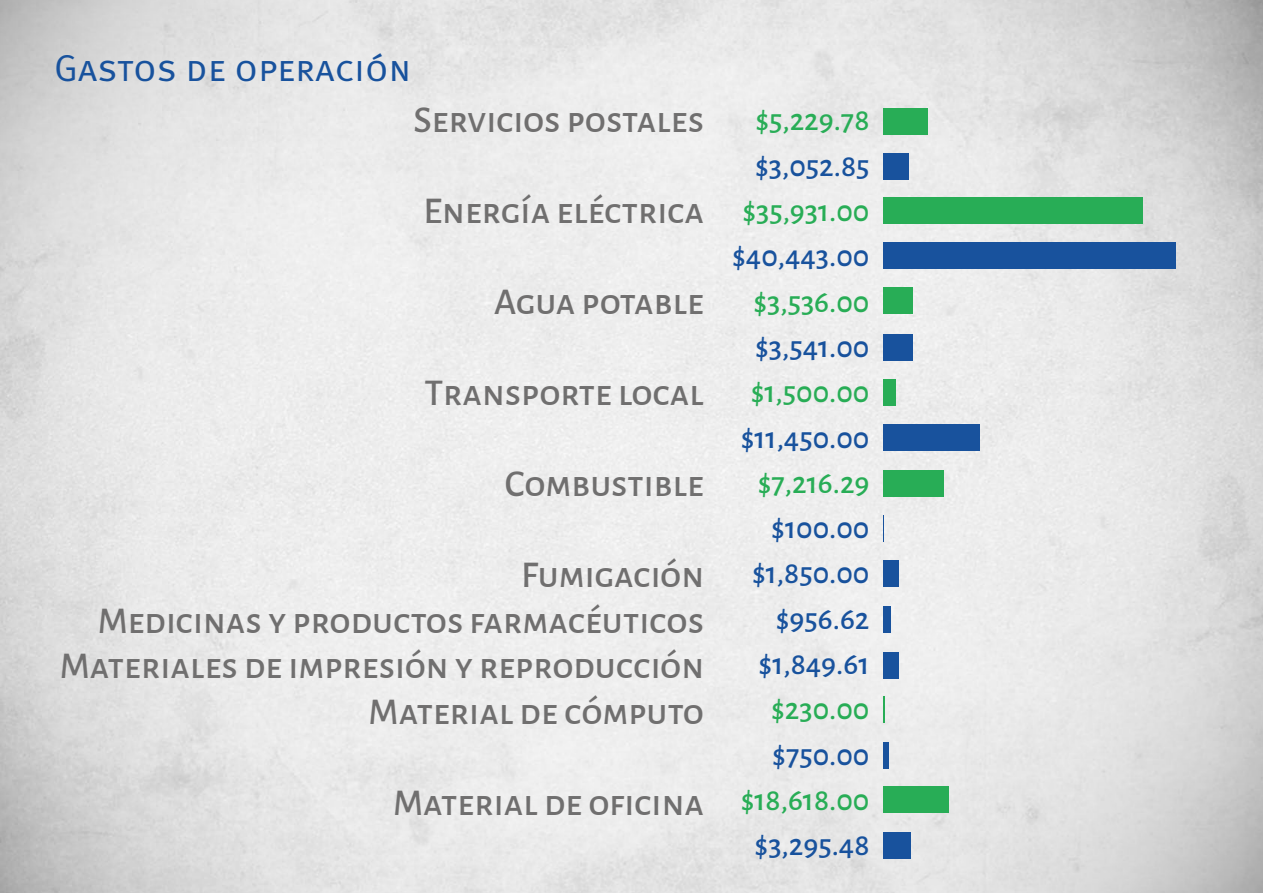
<style>
.page{position:relative;width:1263px;height:893px;background:#fff}
.page>*{position:absolute;margin:0;border:0;box-sizing:border-box;transform-origin:0 0}
.t1{font:500 37.95px/45.6px "Alegreya Sans";color:#706f6f;text-align:right}
.t2{font:37.5px "Meta Pro";letter-spacing:-.005em;color:#18529d}
.t3{font:500 31.5px/45.3px "Alegreya Sans";color:#18529d;text-align:right}
.t4{font:500 31.5px "Alegreya Sans";color:#28ad56}
</style>
<div class="page">
<img style="left:0;top:0;width:1263px;height:893px">
<div style="left:883px;top:560px;width:16px;height:27px;background:#18529d"></div>
<div style="left:883px;top:606px;width:8px;height:26px;background:#18529d"></div>
<div style="left:883px;top:652px;width:16px;height:27px;background:#18529d"></div>
<svg style="left:883px;top:515px;width:1px;height:27px"></svg>
<div style="left:883px;top:424px;width:97px;height:27px;background:#18529d"></div>
<div style="left:883px;top:470px;width:61px;height:26px;background:#28ad56"></div>
<div style="left:883px;top:334px;width:30px;height:27px;background:#18529d"></div>
<div style="left:883px;top:379px;width:13px;height:27px;background:#28ad56"></div>
<div style="left:883px;top:242px;width:293px;height:27px;background:#18529d"></div>
<div style="left:883px;top:288px;width:30px;height:26px;background:#28ad56"></div>
<div style="left:883px;top:153px;width:26px;height:26px;background:#18529d"></div>
<div style="left:883px;top:197px;width:260px;height:27px;background:#28ad56"></div>
<div style="left:883px;top:109px;width:44px;height:26px;background:#28ad56"></div>
<hr style="left:883px;top:696px;width:2px;height:27px;background:#28ad56">
<div style="left:883px;top:743px;width:6px;height:26px;background:#18529d"></div>
<div style="left:883px;top:786px;width:66px;height:26px;background:#28ad56"></div>
<div style="left:883px;top:832px;width:28px;height:27px;background:#18529d"></div>
<p class="t2" style="left:54px;top:44px;width:359px">Gastos de operación</p>
<p class="t1" style="left:414px;top:94px;width:292px">Servicios postales</p>
<p class="t1" style="left:424px;top:185px;width:282px">Energía eléctrica</p>
<p class="t1" style="left:494px;top:277px;width:212px">Agua potable</p>
<p class="t1" style="left:424px;top:368px;width:281px">Transporte local</p>
<p class="t1" style="left:505px;top:459px;width:201px">Combustible</p>
<p class="t1" style="left:60px;top:550px;width:646px">Fumigación<br>Medicinas y productos farmacéuticos<br>Materiales de impresión y reproducción<br>Material de cómputo</p>
<p class="t1" style="left:393px;top:778px;width:312px">Material de oficina</p>
<p class="t4" style="left:755px;top:98px;width:116px">$5,229.78</p>
<p class="t3" style="left:755px;top:141px;width:116px">$3,052.85</p>
<p class="t4" style="left:742px;top:189px;width:129px">$35,931.00</p>
<p class="t3" style="left:732px;top:232px;width:139px">$40,443.00</p>
<p class="t4" style="left:753px;top:279px;width:118px">$3,536.00</p>
<p class="t3" style="left:755px;top:322px;width:116px">$3,541.00</p>
<p class="t4" style="left:751px;top:370px;width:120px">$1,500.00</p>
<p class="t3" style="left:741px;top:413px;width:130px">$11,450.00</p>
<p class="t4" style="left:758px;top:460px;width:113px">$7,216.29</p>
<p class="t3" style="left:752px;top:503px;width:119px">$100.00 $1,850.00 $956.62 $1,849.61</p>
<p class="t4" style="left:771px;top:687px;width:100px">$230.00</p>
<p class="t3" style="left:772px;top:730px;width:99px">$750.00</p>
<p class="t4" style="left:741px;top:777px;width:130px">$18,618.00</p>
<p class="t3" style="left:755px;top:820px;width:116px">$3,295.48</p>
</div>
